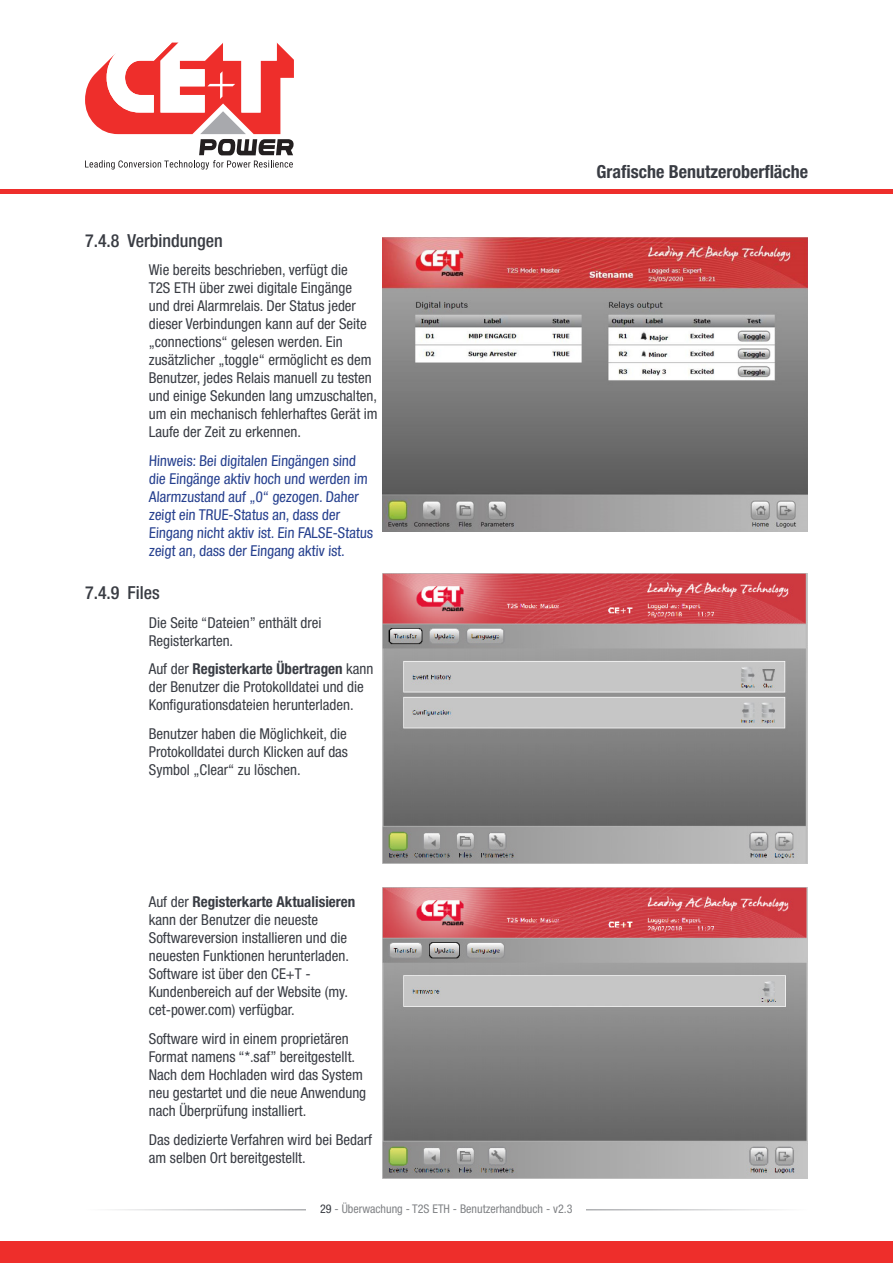
<style>
.page{position:relative;width:893px;height:1263px;background:#fff}
.page>*{position:absolute;margin:0;border:0;box-sizing:border-box;transform-origin:0 0}
.t1{font:700 condensed 18px "Helvetica Neue LT Std";color:#393c43}
.t2{font:500 condensed 18px "Helvetica Neue LT Std";color:#393c43}
.Body_Text{font:condensed 15px/18px "Helvetica Neue LT Std";color:#393c43}
.Note{font:condensed 15px/18px "Helvetica Neue LT Std";color:#253f8e}
.t3{font:condensed 12px "Helvetica Neue LT Std";color:#808285}
.s1{font-weight:700}
.s2{color:#393c43}
</style>
<div class="page">
<hr style="left:85px;top:1209px;width:723px;height:1px;background:#393c43">
<div style="left:307px;top:1197px;width:279px;height:24px;background:#fff"></div>
<img style="left:383px;top:238px;width:425px;height:293px">
<img style="left:383px;top:573px;width:425px;height:291px">
<img style="left:383px;top:888px;width:425px;height:291px">
<svg style="left:85px;top:43px;width:209px;height:127px"></svg>
<hr style="left:0;top:189px;width:893px;height:4px;background:#ee2e2b">
<div style="left:0;top:1242px;width:893px;height:21px;background:#ee2e2b"></div>
<p class="t2" style="left:85px;top:230px;width:139px">7.4.8 Verbindungen</p>
<p class="Body_Text" style="left:149px;top:261px;width:230px">Wie bereits beschrieben, verfügt die<br>T2S ETH über zwei digitale Eingänge<br>und drei Alarmrelais. Der Status jeder dieser Verbindungen kann auf der Seite „connections“ gelesen werden. Ein zusätzlicher „toggle“ ermöglicht es dem Benutzer, jedes Relais manuell zu testen und einige Sekunden lang umzuschalten, um ein mechanisch fehlerhaftes Gerät im Laufe der Zeit zu erkennen.</p>
<p class="Note" style="left:149px;top:452px;width:226px">Hinweis: Bei digitalen Eingängen sind die Eingänge aktiv hoch und werden im Alarmzustand auf „0“ gezogen. Daher zeigt ein TRUE-Status an, dass der Eingang nicht aktiv ist. Ein FALSE-Status zeigt an, dass der Eingang aktiv ist.</p>
<p class="t2" style="left:85px;top:582px;width:76px">7.4.9 Files</p>
<p class="Body_Text" style="left:149px;top:613px;width:174px">Die Seite “Dateien” enthält drei<br>Registerkarten.</p>
<p class="Body_Text" style="left:149px;top:660px;width:226px">Auf der <span class="s1">Registerkarte Übertragen</span> kann der Benutzer die Protokolldatei und die<br>Konfigurationsdateien herunterladen.</p>
<p class="Body_Text" style="left:149px;top:724px;width:201px;text-align:justify">Benutzer haben die Möglichkeit, die Protokolldatei durch Klicken auf das Symbol „Clear“ zu löschen.</p>
<p class="t1" style="left:596px;top:161px;width:213px">Grafische Benutzeroberfläche</p>
<p class="Body_Text" style="left:149px;top:893px;width:208px">Auf der <span class="s1">Registerkarte Aktualisieren </span>kann der Benutzer die neueste Softwareversion installieren und die neuesten Funktionen herunterladen.<br>Software ist über den CE+T - Kundenbereich auf der Website (my. cet-power.com) verfügbar.</p>
<p class="Body_Text" style="left:149px;top:1029px;width:219px">Software wird in einem proprietären Format namens “*.saf” bereitgestellt.<br>Nach dem Hochladen wird das System neu gestartet und die neue Anwendung nach Überprüfung installiert.</p>
<p class="Body_Text" style="left:149px;top:1130px;width:225px">Das dedizierte Verfahren wird bei Bedarf am selben Ort bereitgestellt.</p>
<p class="t3" style="left:320px;top:1202px;width:254px"><span class="s2">29</span> - Überwachung - T2S ETH - Benutzerhandbuch - v2.3</p>
</div>
